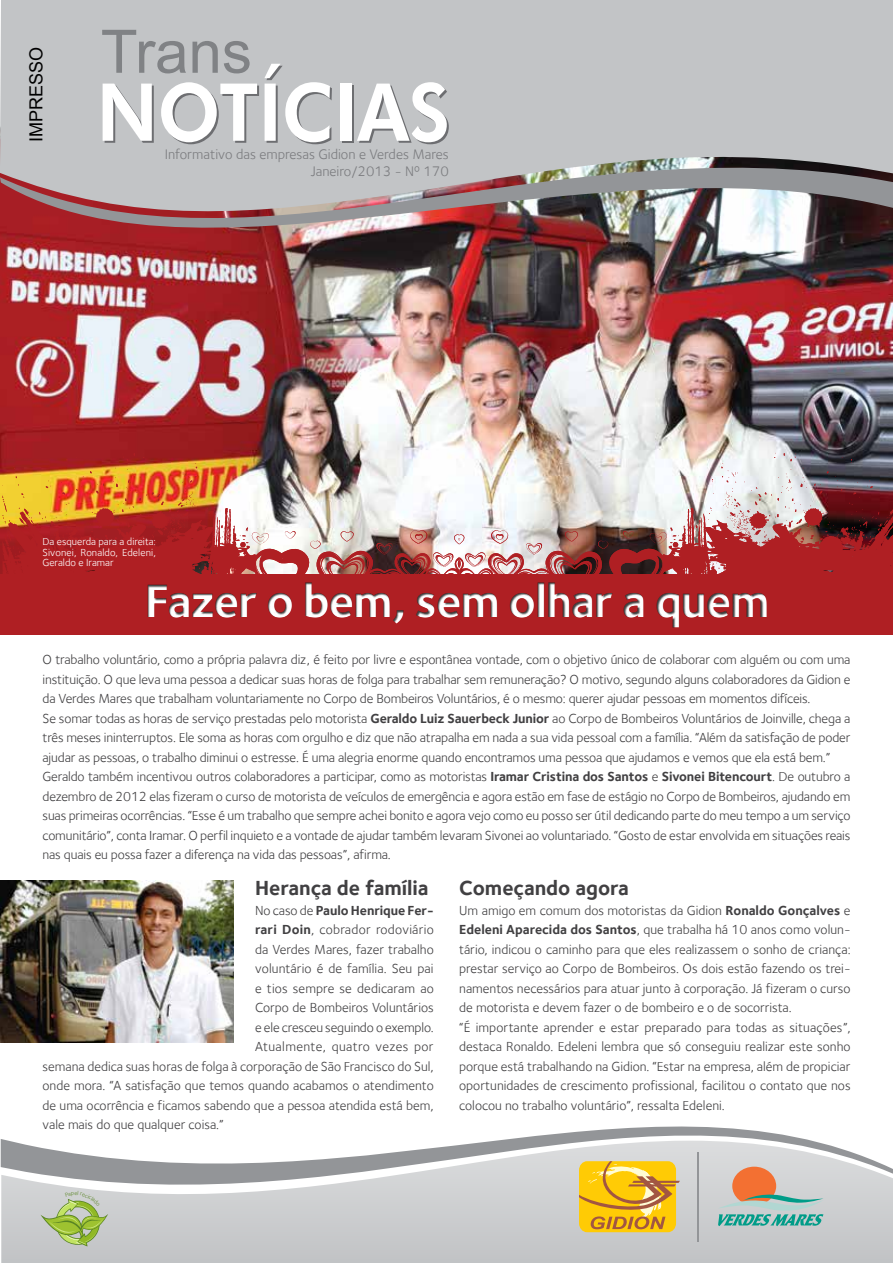
<style>
.page{position:relative;width:893px;height:1263px;background:#fff}
.page>*{position:absolute;margin:0;border:0;box-sizing:border-box;transform-origin:0 0}
.t1{font:700 48px "Foundry Sterling";letter-spacing:-.03em;color:#fff}
.t2{font:700 21px "Foundry Sterling";color:#414042}
.t3{font:18px "Arial";color:#000}
.t4{font:14.25px/17.1px "Foundry Sterling";color:#7b7c7f;text-align:right}
.t5{font:13.5px/19.5px "Foundry Sterling";letter-spacing:-.01em;color:#414042}
.t6{font:13.5px "Foundry Sterling";letter-spacing:.01em;color:#414042}
.t7{font:13.5px "Foundry Sterling";letter-spacing:.015em;color:#414042}
.t8{font:700 13.5px "Foundry Sterling";letter-spacing:-.005em;color:#414042}
.t9{font:13.5px "Foundry Sterling";letter-spacing:.03em;color:#414042}
.t10{font:10.5px/10.5px "Foundry Sterling";color:#fff;text-align:justify}
.s1{font-weight:700}
.s2{font-weight:400}
</style>
<div class="page">
<img style="left:0;top:307px;width:893px;height:267px">
<svg style="left:1px;top:1126px;width:812px;height:15px"></svg>
<svg style="left:1px;top:1141px;width:892px;height:122px;background:#cccdcf"></svg>
<div style="left:0;top:0;width:893px;height:111px;background:#c2c4c6"></div>
<img style="left:0;top:111px;width:893px;height:196px">
<svg style="left:342px;top:86px;width:11px;height:57px"></svg>
<svg style="left:102px;top:30px;width:230px;height:114px"></svg>
<div style="left:340px;top:84px;width:11px;height:57px;background:#fff"></div>
<svg style="left:357px;top:82px;width:92px;height:62px"></svg>
<div style="left:732px;top:1167px;width:44px;height:38px;background:#f37032;border-radius:50%"></div>
<svg style="left:718px;top:1192px;width:105px;height:34px;background:#96bbb2"></svg>
<div style="left:579px;top:1161px;width:97px;height:71px;background:#ffcb05;border-radius:9px"></div>
<svg style="left:579px;top:1161px;width:101px;height:68px"></svg>
<hr style="left:697px;top:1152px;width:2px;height:89px;background:#939598">
<img style="left:0;top:880px;width:234px;height:163px">
<div style="left:0;top:574px;width:893px;height:60px;background:#af1f23"></div>
<div style="left:64px;top:572px;width:787px;height:59px;background:#000;opacity:.75"></div>
<img style="left:459px;top:453px;width:434px;height:124px">
<svg style="left:712px;top:453px;width:140px;height:30px"></svg>
<img style="left:2px;top:453px;width:457px;height:124px">
<img style="left:13px;top:453px;width:193px;height:30px">
<svg style="left:40px;top:1191px;width:68px;height:55px;background:#b5c595"></svg>
<h3 class="t3" style="left:24px;top:142px;width:97px;rotate:-90deg">IMPRESSO</h3>
<p class="t4" style="left:165px;top:146px;width:286px">Informativo das empresas Gidion e Verdes Mares<br>Janeiro/2013 - Nº 170</p>
<p class="t10" style="left:43px;top:537px;width:115px">Da esquerda para a direita:<br>Sivonei, Ronaldo, Edeleni, Geraldo e Iramar</p>
<h1 class="t1" style="left:145px;top:572px;width:626px">Fazer o bem, sem olhar a quem</h1>
<p class="t5" style="left:43px;top:650px;width:809px">O trabalho voluntário, como a própria palavra diz, é feito por livre e espontânea vontade, com o objetivo único de colaborar com alguém ou com uma instituição. O que leva uma pessoa a dedicar suas horas de folga para trabalhar sem remuneração? O motivo, segundo alguns colaboradores da Gidion e da Verdes Mares que trabalham voluntariamente no Corpo de Bombeiros Voluntários, é o mesmo: querer ajudar pessoas em momentos difíceis.<br>Se somar todas as horas de serviço prestadas pelo motorista <span class="s1">Geraldo Luiz Sauerbeck Junior</span> ao Corpo de Bombeiros Voluntários de Joinville, chega a três meses ininterruptos. Ele soma as horas com orgulho e diz que não atrapalha em nada a sua vida pessoal com a família. “Além da satisfação de poder ajudar as pessoas, o trabalho diminui o estresse. É uma alegria enorme quando encontramos uma pessoa que ajudamos e vemos que ela está bem.” Geraldo também incentivou outros colaboradores a participar, como as motoristas <span class="s1">Iramar Cristina dos Santos</span> e <span class="s1">Sivonei Bitencourt</span>. De outubro a dezembro de 2012 elas fizeram o curso de motorista de veículos de emergência e agora estão em fase de estágio no Corpo de Bombeiros, ajudando em suas primeiras ocorrências. “Esse é um trabalho que sempre achei bonito e agora vejo como eu posso ser útil dedicando parte do meu tempo a um serviço comunitário”, conta Iramar. O perfil inquieto e a vontade de ajudar também levaram Sivonei ao voluntariado. “Gosto de estar envolvida em situações reais nas quais eu possa fazer a diferença na vida das pessoas”, afirma.</p>
<h2 class="t2" style="left:459px;top:876px;width:171px">Começando agora</h2>
<p class="t5" style="left:459px;top:900px;width:393px">Um amigo em comum dos motoristas da Gidion <span class="s1">Ronaldo Gonçalves</span> e <span class="s1">Edeleni Aparecida dos Santos</span>, que trabalha há 10 anos como volun&shy;tário, indicou o caminho para que eles realizassem o sonho de criança: prestar serviço ao Corpo de Bombeiros. Os dois estão fazendo os trei&shy;namentos necessários para atuar junto à corporação. Já fizeram o curso de motorista e devem fazer o de bombeiro e o de socorrista.<br>“É importante aprender e estar preparado para todas as situações”, destaca Ronaldo. Edeleni lembra que só conseguiu realizar este sonho porque está trabalhando na Gidion. “Estar na empresa, além de propiciar oportunidades de crescimento profissional, facilitou o contato que nos colocou no trabalho voluntário”, ressalta Edeleni.</p>
<h2 class="t2" style="left:255px;top:876px;width:175px">Herança de família</h2>
<p class="t8" style="left:255px;top:902px;width:180px"><span class="s2">No caso de</span> Paulo Henrique Fer-</p>
<p class="t7" style="left:255px;top:922px;width:180px"><span class="s1">rari Doin</span>, cobrador rodoviário</p>
<p class="t5" style="left:255px;top:939px;width:180px">da Verdes Mares, fazer trabalho</p>
<p class="t6" style="left:255px;top:961px;width:180px">voluntário é de família. Seu pai</p>
<p class="t6" style="left:255px;top:980px;width:180px">e tios sempre se dedicaram ao</p>
<p class="t5" style="left:255px;top:998px;width:180px">Corpo de Bombeiros Voluntários</p>
<p class="t5" style="left:255px;top:1017px;width:180px">e ele cresceu seguindo o exemplo.</p>
<p class="t9" style="left:255px;top:1039px;width:180px">Atualmente, quatro vezes por</p>
<p class="t5" style="left:43px;top:1056px;width:393px">semana dedica suas horas de folga à corporação de São Francisco do Sul,</p>
<p class="t5" style="left:43px;top:1076px;width:393px">onde mora. “A satisfação que temos quando acabamos o atendimento</p>
<p class="t5" style="left:43px;top:1095px;width:393px">de uma ocorrência e ficamos sabendo que a pessoa atendida está bem,</p>
<p class="t5" style="left:43px;top:1115px;width:183px">vale mais do que qualquer coisa.”</p>
</div>
